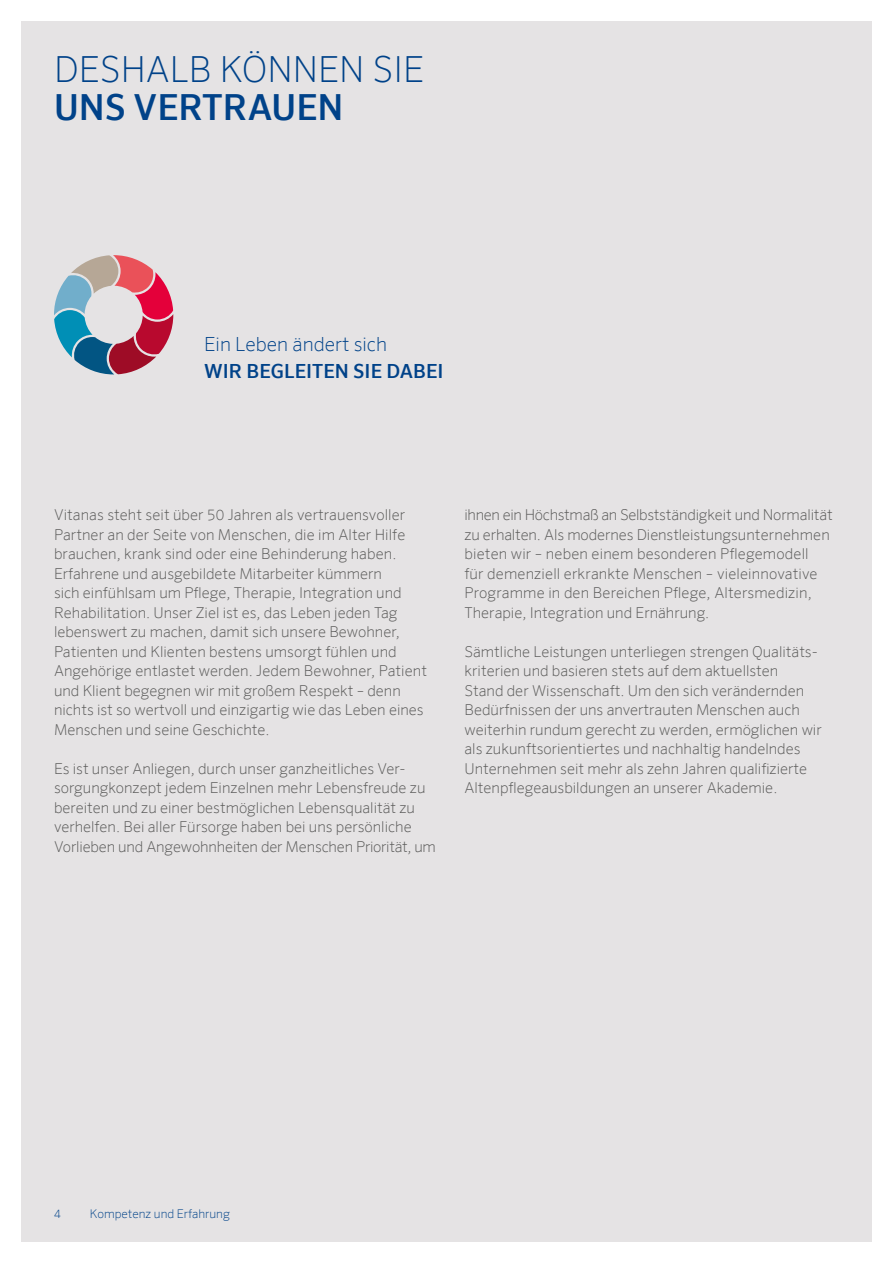
<style>
.page{position:relative;width:893px;height:1263px;background:#fff}
.page>*{position:absolute;margin:0;border:0;box-sizing:border-box;transform-origin:0 0}
.t1{font:200 36px "Sero Offc Pro";color:#004289}
.t2{font:500 36px "Sero Offc Pro";color:#004289}
.t3{font:500 19.5px "Sero Offc Pro";color:#004289}
.t4{font:200 19.5px "Sero Offc Pro";color:#004289}
.t5{font:200 15px/19.5px "Sero Offc Pro";color:#575756}
.t6{font:200 12px "Sero Offc Pro";color:#004289}
</style>
<div class="page">
<div style="left:21px;top:21px;width:851px;height:1221px;background:#e5e3e4"></div>
<svg style="left:54px;top:255px;width:119px;height:119px"></svg>
<h1 class="t1" style="left:54px;top:48px;width:372px">DESHALB KÖNNEN SIE</h1>
<h1 class="t2" style="left:54px;top:85px;width:291px">UNS VERTRAUEN</h1>
<h2 class="t4" style="left:204px;top:333px;width:185px">Ein Leben ändert sich</h2>
<h2 class="t3" style="left:204px;top:359px;width:241px">WIR BEGLEITEN SIE DABEI</h2>
<p class="t5" style="left:54px;top:505px;width:375px">Vitanas steht seit über 50 Jahren als vertrauensvoller Partner an der Seite von Menschen, die im Alter Hilfe brauchen, krank sind oder eine Behinderung haben.<br>Erfahrene und ausgebildete Mitarbeiter kümmern<br>sich einfühlsam um Pflege, Therapie, Integration und Rehabilitation. Unser Ziel ist es, das Leben jeden Tag lebenswert zu machen, damit sich unsere Bewohner, Patienten und Klienten bestens umsorgt fühlen und Angehörige entlastet werden. Jedem Bewohner, Patient und Klient begegnen wir mit großem Respekt – denn nichts ist so wertvoll und einzigartig wie das Leben eines Menschen und seine Geschichte.</p>
<p class="t5" style="left:54px;top:759px;width:383px">Es ist unser Anliegen, durch unser ganzheitliches Ver&shy;sorgungkonzept jedem Einzelnen mehr Lebensfreude zu bereiten und zu einer bestmöglichen Lebensqualität zu verhelfen. Bei aller Fürsorge haben bei uns persönliche Vorlieben und Angewohnheiten der Menschen Priorität, um</p>
<p class="t5" style="left:464px;top:505px;width:370px">ihnen ein Höchstmaß an Selbstständigkeit und Normalität zu erhalten. Als modernes Dienstleistungsunternehmen bieten wir – neben einem besonderen Pflegemodell<br>für demenziell erkrankte Menschen – vieleinnovative Programme in den Bereichen Pflege, Altersmedizin, Therapie, Integration und Ernährung.</p>
<p class="t5" style="left:464px;top:642px;width:359px">Sämtliche Leistungen unterliegen strengen Qualitäts&shy;kriterien und basieren stets auf dem aktuellsten<br>Stand der Wissenschaft. Um den sich verändernden Bedürfnissen der uns anvertrauten Menschen auch weiterhin rundum gerecht zu werden, ermöglichen wir als zukunftsorientiertes und nachhaltig handelndes Unternehmen seit mehr als zehn Jahren qualifizierte Altenpflegeausbildungen an unserer Akademie.</p>
<p class="t6" style="left:54px;top:1207px;width:8px">4</p>
<p class="t6" style="left:90px;top:1207px;width:142px">Kompetenz und Erfahrung</p>
</div>
